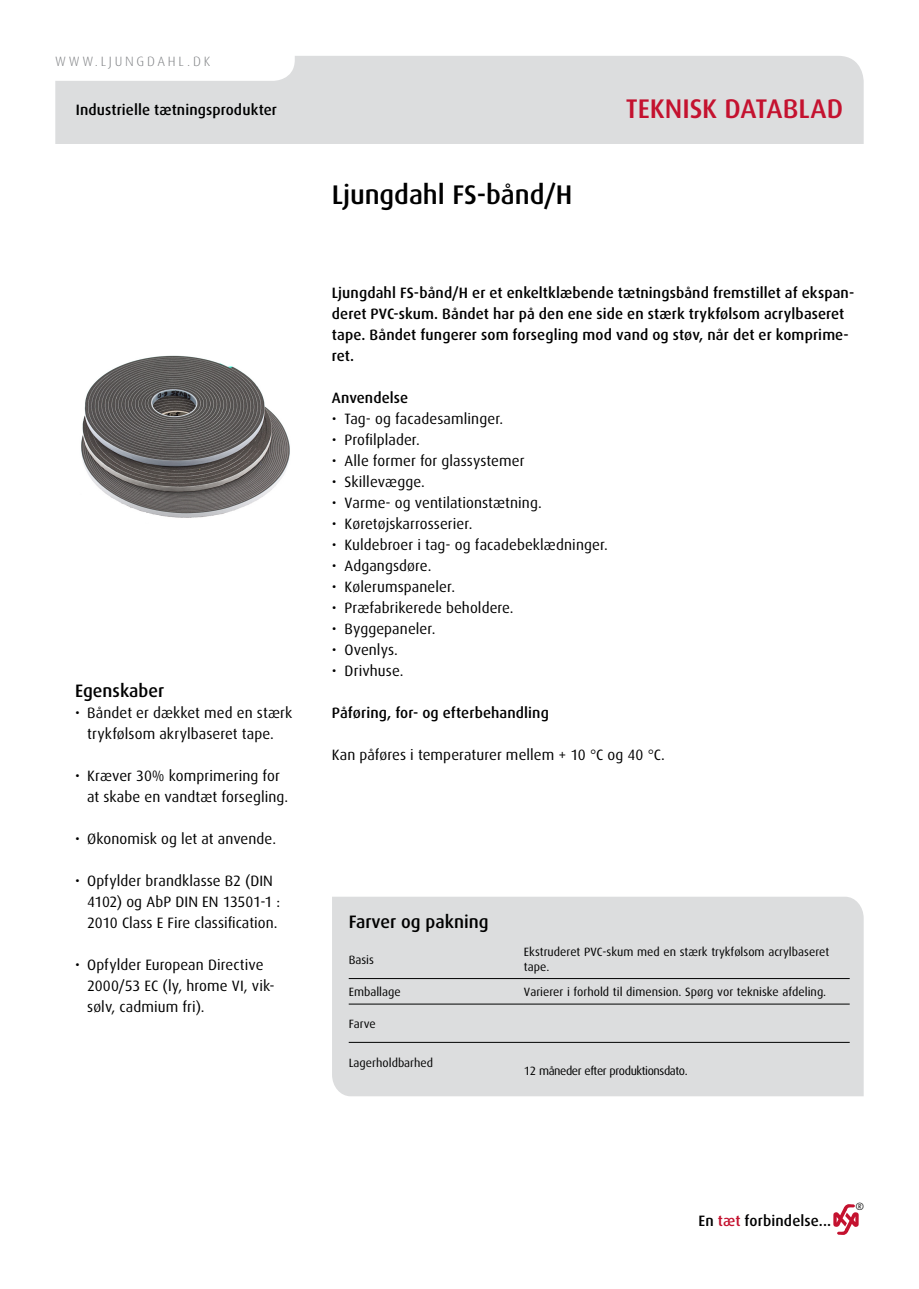
<style>
.page{position:relative;width:919px;height:1289px;background:#fff}
.page>*{position:absolute;margin:0;border:0;box-sizing:border-box;transform-origin:0 0}
.t1{font:500 27px "Dax Pro";letter-spacing:-.005em;color:#000}
.t2{font:500 27px "Dax Pro";letter-spacing:-.005em;color:#c4122f}
.t3{font:500 18px "Dax Pro";color:#000}
.t4{font:15px/21px "Dax Pro";letter-spacing:.005em;color:#000}
.t5{font:500 15px/21px "Dax Pro";letter-spacing:.005em;color:#000}
.t6{font:300 13.5px "Dax Pro";letter-spacing:.2em;color:#808285}
.Tabel_tekst_1{font:12px/15px "Dax Pro";color:#000}
.Tabel_tekst_1-2{font:12px "Dax Pro";letter-spacing:-.035em;color:#000}
.t7{font:10.5px "Dax Pro";color:#000}
.s1{color:#c4122f}
</style>
<div class="page">
<div style="left:55px;top:56px;width:808px;height:157px;background:#dcddde;border-radius:26px"></div>
<div style="left:48px;top:145px;width:826px;height:381px;background:#fff"></div>
<div style="left:55px;top:56px;width:240px;height:25px;background:#fff"></div>
<div style="left:332px;top:896px;width:531px;height:200px;background:#dcddde"></div>
<hr style="left:349px;top:978px;width:175px;height:1px;background:#000">
<hr style="left:524px;top:978px;width:325px;height:1px;background:#000">
<hr style="left:349px;top:1003px;width:175px;height:1px;background:#000">
<hr style="left:524px;top:1003px;width:325px;height:1px;background:#000">
<hr style="left:349px;top:1042px;width:175px;height:1px;background:#000">
<hr style="left:524px;top:1042px;width:325px;height:1px;background:#000">
<svg style="left:833px;top:1204px;width:26px;height:30px"></svg>
<img style="left:81px;top:355px;width:209px;height:163px">
<p class="t6" style="left:55px;top:53px;width:156px">WWW.LJUNGDAHL.DK</p>
<p class="t5" style="left:76px;top:99px;width:203px">Industrielle tætningsprodukter</p>
<p class="t2" style="left:625px;top:91px;width:219px">TEKNISK DATABLAD</p>
<p class="t3" style="left:75px;top:679px;width:91px">Egenskaber</p>
<p class="t4" style="left:75px;top:702px;width:219px;text-align:center">• Båndet er dækket med en stærk trykfølsom akrylbaseret tape.</p>
<p class="t4" style="left:87px;top:765px;width:203px;text-indent:-12px">• Kræver 30% komprimering for at skabe en vandtæt forsegling.</p>
<p class="t4" style="left:75px;top:828px;width:202px">• Økonomisk og let at anvende.</p>
<p class="t4" style="left:87px;top:870px;width:194px;text-indent:-12px">• Opfylder brandklasse B2 (DIN<br>4102) og AbP DIN EN 13501-1 :<br>2010 Class E Fire classification.</p>
<p class="t4" style="left:87px;top:954px;width:189px;text-indent:-12px">• Opfylder European Directive<br>2000/53 EC (ly, hrome VI, vik&shy;sølv, cadmium fri).</p>
<p class="t1" style="left:332px;top:177px;width:242px">Ljungdahl FS-bånd/H</p>
<p class="t5" style="left:332px;top:282px;width:524px">Ljungdahl FS-bånd/H er et enkeltklæbende tætningsbånd fremstillet af ekspan&shy;deret PVC-skum. Båndet har på den ene side en stærk trykfølsom acrylbaseret tape. Båndet fungerer som forsegling mod vand og støv, når det er komprime&shy;ret.</p>
<p class="t5" style="left:332px;top:387px;width:78px">Anvendelse</p>
<p class="t4" style="left:332px;top:408px;width:173px">• Tag- og facadesamlinger.</p>
<p class="t4" style="left:332px;top:429px;width:90px">• Profilplader.</p>
<p class="t4" style="left:332px;top:450px;width:194px">• Alle former for glassystemer</p>
<p class="t4" style="left:332px;top:471px;width:95px">• Skillevægge.</p>
<p class="t4" style="left:332px;top:492px;width:211px">• Varme- og ventilationstætning.</p>
<p class="t4" style="left:332px;top:513px;width:142px">• Køretøjskarrosserier.</p>
<p class="t4" style="left:332px;top:534px;width:278px">• Kuldebroer i tag- og facadebeklædninger.</p>
<p class="t4" style="left:332px;top:555px;width:101px">• Adgangsdøre.</p>
<p class="t4" style="left:332px;top:576px;width:125px">• Kølerumspaneler.</p>
<p class="t4" style="left:332px;top:597px;width:183px">• Præfabrikerede beholdere.</p>
<p class="t4" style="left:332px;top:618px;width:105px">• Byggepaneler.</p>
<p class="t4" style="left:332px;top:639px;width:68px">• Ovenlys.</p>
<p class="t4" style="left:332px;top:660px;width:73px">• Drivhuse.</p>
<p class="t5" style="left:332px;top:702px;width:218px">Påføring, for- og efterbehandling</p>
<p class="t4" style="left:332px;top:744px;width:334px">Kan påføres i temperaturer mellem + 10 °C og 40 °C.</p>
<p class="t3" style="left:349px;top:909px;width:141px">Farver og pakning</p>
<p class="Tabel_tekst_1" style="left:349px;top:951px;width:27px">Basis</p>
<p class="Tabel_tekst_1" style="left:524px;top:944px;width:307px">Ekstruderet PVC-skum med en stærk trykfølsom acrylbaseret tape.</p>
<p class="Tabel_tekst_1" style="left:349px;top:983px;width:54px">Emballage</p>
<p class="Tabel_tekst_1" style="left:524px;top:983px;width:304px">Varierer i forhold til dimension. Spørg vor tekniske afdeling.</p>
<p class="Tabel_tekst_1" style="left:349px;top:1015px;width:29px">Farve</p>
<p class="Tabel_tekst_1" style="left:349px;top:1055px;width:86px">Lagerholdbarhed</p>
<p class="Tabel_tekst_1-2" style="left:524px;top:1062px;width:165px">12 måneder efter produktionsdato.</p>
<p class="t5" style="left:698px;top:1210px;width:134px">En <span class="s1">tæt</span> forbindelse...</p>
<p class="t7" style="left:855px;top:1199px;width:10px">®</p>
</div>
